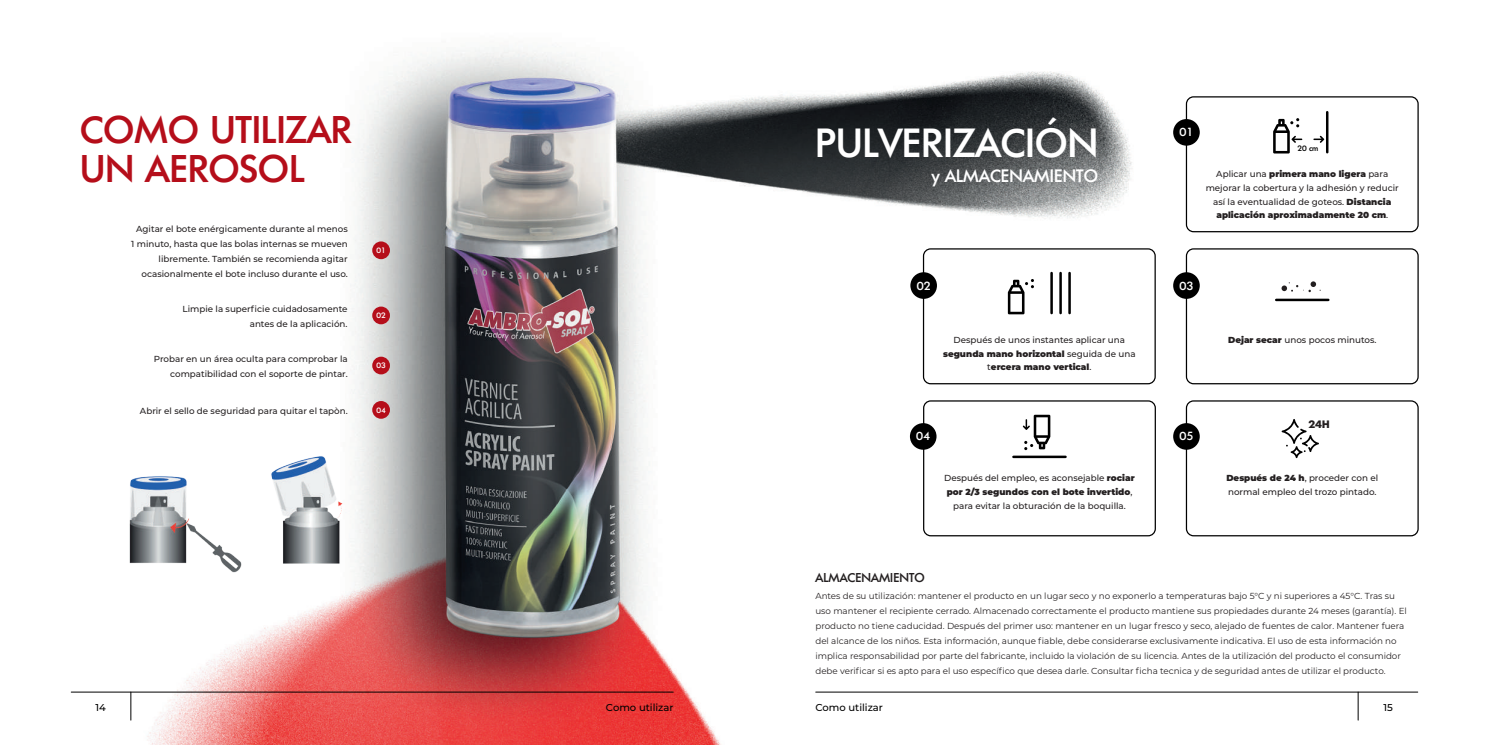
<style>
.page{position:relative;width:1489px;height:745px;background:#fff}
.page>*{position:absolute;margin:0;border:0;box-sizing:border-box;transform-origin:0 0}
.t1{font:500 39.62px "Limerick";letter-spacing:.01em;color:#fff}
.t2{font:500 37.5px/38.8px "Limerick";letter-spacing:.01em;color:#b50e1a}
.t3{font:500 17.5px "Limerick";letter-spacing:.01em;color:#fff}
.t4{font:500 12.5px "Limerick";letter-spacing:.01em;color:#231f20}
.t5{font:500 11.5px "Limerick";color:#fff}
.t6{font:800 10.5px "Limerick";color:#231f20}
.t7{font:500 10px "Montserrat";color:#000}
.t8{font:500 8.75px/13.8px "Montserrat";color:#231f20;text-align:center}
.t9{font:8.75px/15px "Montserrat";color:#231f20}
.t10{font:500 7.62px "Limerick";color:#fff}
.t11{font:500 7.62px "Limerick";color:#000}
.s1{font-weight:900}
</style>
<div class="page">
<img style="left:70px;top:47px;width:1349px;height:697px">
<div style="left:1185px;top:96px;width:233px;height:136px;border:1px solid #000;border-radius:7px"></div>
<div style="left:1185px;top:248px;width:233px;height:136px;border:1px solid #000;border-radius:7px"></div>
<div style="left:922px;top:248px;width:233px;height:136px;border:1px solid #000;border-radius:7px"></div>
<div style="left:1185px;top:400px;width:233px;height:136px;border:1px solid #000;border-radius:7px"></div>
<div style="left:923px;top:400px;width:232px;height:136px;border:1px solid #000;border-radius:7px"></div>
<div style="left:1173px;top:119px;width:26px;height:26px;background:#000;border-radius:50%"></div>
<div style="left:910px;top:272px;width:26px;height:26px;background:#000;border-radius:50%"></div>
<div style="left:1173px;top:272px;width:26px;height:26px;background:#000;border-radius:50%"></div>
<div style="left:1173px;top:423px;width:26px;height:26px;background:#000;border-radius:50%"></div>
<div style="left:909px;top:423px;width:27px;height:26px;background:#000;border-radius:50%"></div>
<div style="left:372px;top:241px;width:18px;height:18px;background:#b50e1a;border-radius:50%"></div>
<div style="left:372px;top:306px;width:18px;height:18px;background:#b50e1a;border-radius:50%"></div>
<div style="left:372px;top:356px;width:18px;height:18px;background:#b50e1a;border-radius:50%"></div>
<div style="left:372px;top:401px;width:18px;height:17px;background:#b50e1a;border-radius:50%"></div>
<img style="left:118px;top:449px;width:230px;height:125px">
<svg style="left:1281px;top:281px;width:39px;height:11px"></svg>
<hr style="left:1276px;top:298px;width:52px;height:3px;background:#000">
<svg style="left:1007px;top:279px;width:26px;height:35px"></svg>
<hr style="left:1050px;top:273px;width:2px;height:40px;background:#000">
<hr style="left:1059px;top:273px;width:2px;height:40px;background:#000">
<hr style="left:1068px;top:273px;width:2px;height:40px;background:#000">
<svg style="left:1281px;top:418px;width:37px;height:40px"></svg>
<hr style="left:1013px;top:455px;width:52px;height:3px;background:#000">
<svg style="left:1022px;top:414px;width:28px;height:36px"></svg>
<hr style="left:1325px;top:112px;width:3px;height:40px;background:#000">
<svg style="left:1313px;top:136px;width:10px;height:7px"></svg>
<svg style="left:1272px;top:118px;width:30px;height:35px"></svg>
<hr style="left:71px;top:691px;width:602px;height:1px;background:#000">
<hr style="left:815px;top:691px;width:602px;height:1px;background:#000">
<svg style="left:130px;top:691px;width:1px;height:28px"></svg>
<svg style="left:1357px;top:691px;width:1px;height:28px"></svg>
<h2 class="t2" style="left:80px;top:110px;width:273px">COMO UTILIZAR<br>UN AEROSOL</h2>
<h1 class="t1" style="left:815px;top:118px;width:284px">PULVERIZACIÓN</h1>
<h3 class="t5" style="left:1179px;top:125px;width:15px">01</h3>
<h3 class="t3" style="left:931px;top:164px;width:168px">y ALMACENAMIENTO</h3>
<p class="t11" style="left:1297px;top:143px;width:22px">20 cm</p>
<p class="t8" style="left:1205px;top:167px;width:195px">Aplicar una <span class="s1">primera mano ligera</span> para mejorar la cobertura y la adhesión y reducir así la eventualidad de goteos. <span class="s1">Distancia aplicación aproximadamente 20 cm</span>.</p>
<p class="t8" style="left:131px;top:221px;width:218px;line-height:15px;text-align:right">Agitar el bote enérgicamente durante al menos 1 minuto, hasta que las bolas internas se mueven libremente. También se recomienda agitar ocasionalmente el bote incluso durante el uso.</p>
<p class="t8" style="left:182px;top:301px;width:166px;line-height:15px;text-align:right">Limpie la superficie cuidadosamente antes de la aplicación.</p>
<p class="t8" style="left:154px;top:351px;width:195px;line-height:15px;text-align:right">Probar en un área oculta para comprobar la compatibilidad con el soporte de pintar.</p>
<p class="t8" style="left:140px;top:403px;width:209px">Abrir el sello de seguridad para quitar el tapòn.</p>
<p class="t10" style="left:376px;top:245px;width:11px">01</p>
<p class="t10" style="left:376px;top:310px;width:11px">02</p>
<p class="t10" style="left:376px;top:360px;width:11px">03</p>
<p class="t10" style="left:376px;top:404px;width:11px">04</p>
<h3 class="t5" style="left:916px;top:278px;width:15px">02</h3>
<h3 class="t5" style="left:1179px;top:278px;width:15px">03</h3>
<p class="t8" style="left:943px;top:332px;width:194px">Después de unos instantes aplicar una <span class="s1">segunda mano horizontal</span> seguida de una t<span class="s1">ercera mano vertical</span>.</p>
<p class="t8" style="left:1227px;top:332px;width:150px"><span class="s1">Dejar secar</span> unos pocos minutos.</p>
<h3 class="t5" style="left:916px;top:428px;width:15px">04</h3>
<h3 class="t5" style="left:1179px;top:428px;width:15px">05</h3>
<p class="t6" style="left:1308px;top:417px;width:23px">24H</p>
<p class="t8" style="left:944px;top:470px;width:192px">Después del empleo, es aconsejable <span class="s1">rociar por 2/3 segundos con el bote invertido</span>, para evitar la obturación de la boquilla.</p>
<p class="t8" style="left:1226px;top:470px;width:153px;text-align:left"><span class="s1">Después de 24 h</span>, proceder con el normal empleo del trozo pintado.</p>
<h3 class="t4" style="left:815px;top:568px;width:111px">ALMACENAMIENTO</h3>
<p class="t9" style="left:815px;top:587px;width:593px">Antes de su utilización: mantener el producto en un lugar seco y no exponerlo a temperaturas bajo 5°C y ni superiores a 45°C. Tras su uso mantener el recipiente cerrado. Almacenado correctamente el producto mantiene sus propiedades durante 24 meses (garantía). El producto no tiene caducidad. Después del primer uso: mantener en un lugar fresco y seco, alejado de fuentes de calor. Mantener fuera del alcance de los niños. Esta información, aunque fiable, debe considerarse exclusivamente indicativa. El uso de esta información no implica responsabilidad por parte del fabricante, incluido la violación de su licencia. Antes de la utilización del producto el consumidor debe verificar si es apto para el uso específico que desea darle. Consultar ficha tecnica y de seguridad antes de utilizar el producto.</p>
<p class="t7" style="left:95px;top:700px;width:12px">14</p>
<p class="t7" style="left:606px;top:700px;width:69px">Como utilizar</p>
<p class="t7" style="left:815px;top:700px;width:69px">Como utilizar</p>
<p class="t7" style="left:1383px;top:700px;width:11px">15</p>
</div>
